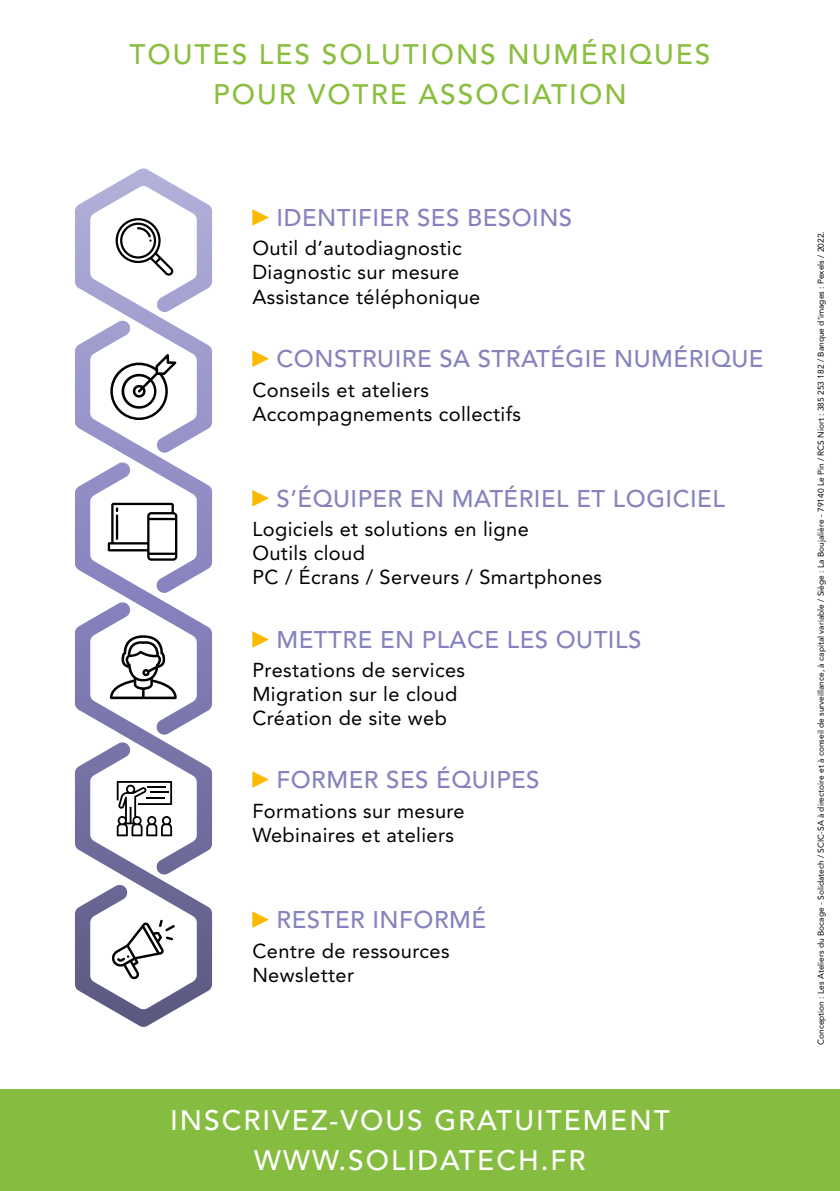
<style>
.page{position:relative;width:840px;height:1191px;background:#fff}
.page>*{position:absolute;margin:0;border:0;box-sizing:border-box;transform-origin:0 0}
.t1{font:500 28px/40px "Avenir LT Std";letter-spacing:.07em;color:#89be3f;text-align:center}
.t2{font:500 28px/40px "Avenir LT Std";letter-spacing:.07em;color:#fff;text-align:center}
.t3{font:500 24px "Avenir LT Std";letter-spacing:.02em;color:#8682bd}
.t4{font:20px/24px "Avenir LT Std";letter-spacing:.02em;color:#000}
.t5{font:8.4px "Avenir LT Std";color:#000}
</style>
<div class="page">
<div style="left:0;top:1089px;width:839px;height:102px;background:#86bd40"></div>
<svg style="left:252px;top:209px;width:17px;height:17px"></svg>
<svg style="left:252px;top:350px;width:17px;height:17px"></svg>
<svg style="left:252px;top:490px;width:17px;height:16px"></svg>
<svg style="left:252px;top:631px;width:17px;height:17px"></svg>
<svg style="left:252px;top:771px;width:17px;height:17px"></svg>
<svg style="left:252px;top:911px;width:17px;height:17px"></svg>
<svg style="left:75px;top:168px;width:137px;height:859px"></svg>
<h1 class="t1" style="left:129px;top:35px;width:582px">TOUTES LES SOLUTIONS NUMÉRIQUES<br>POUR VOTRE ASSOCIATION</h1>
<p class="t3" style="left:276px;top:204px;width:297px">IDENTIFIER SES BESOINS</p>
<p class="t4" style="left:252px;top:237px;width:229px">Outil d’autodiagnostic<br>Diagnostic sur mesure<br>Assistance téléphonique</p>
<p class="t3" style="left:276px;top:345px;width:488px">CONSTRUIRE SA STRATÉGIE NUMÉRIQUE</p>
<p class="t4" style="left:252px;top:378px;width:270px">Conseils et ateliers<br>Accompagnements collectifs</p>
<p class="t3" style="left:276px;top:484px;width:449px">S’ÉQUIPER EN MATÉRIEL ET LOGICIEL</p>
<p class="t4" style="left:252px;top:517px;width:351px">Logiciels et solutions en ligne<br>Outils cloud<br>PC / Écrans / Serveurs / Smartphones</p>
<p class="t3" style="left:276px;top:625px;width:366px">METTRE EN PLACE LES OUTILS</p>
<p class="t4" style="left:252px;top:658px;width:214px">Prestations de services<br>Migration sur le cloud<br>Création de site web</p>
<p class="t3" style="left:276px;top:765px;width:264px">FORMER SES ÉQUIPES</p>
<p class="t4" style="left:252px;top:798px;width:214px">Formations sur mesure<br>Webinaires et ateliers</p>
<p class="t3" style="left:276px;top:905px;width:211px">RESTER INFORMÉ</p>
<p class="t4" style="left:252px;top:938px;width:199px">Centre de ressources<br>Newsletter</p>
<h1 class="t2" style="left:170px;top:1101px;width:501px">INSCRIVEZ-VOUS GRATUITEMENT<br>WWW.SOLIDATECH.FR</h1>
<p class="t5" style="left:815px;top:1045px;width:815px;rotate:-90deg">Conception : Les Ateliers du Bocage - Solidatech / SCIC-SA à directoire et à conseil de surveillance, à capital variable / Siège : La Boujalière - 79140 Le Pin / RCS Niort : 385 253 182 / Banque d’images : Pexels / 2022.</p>
</div>
